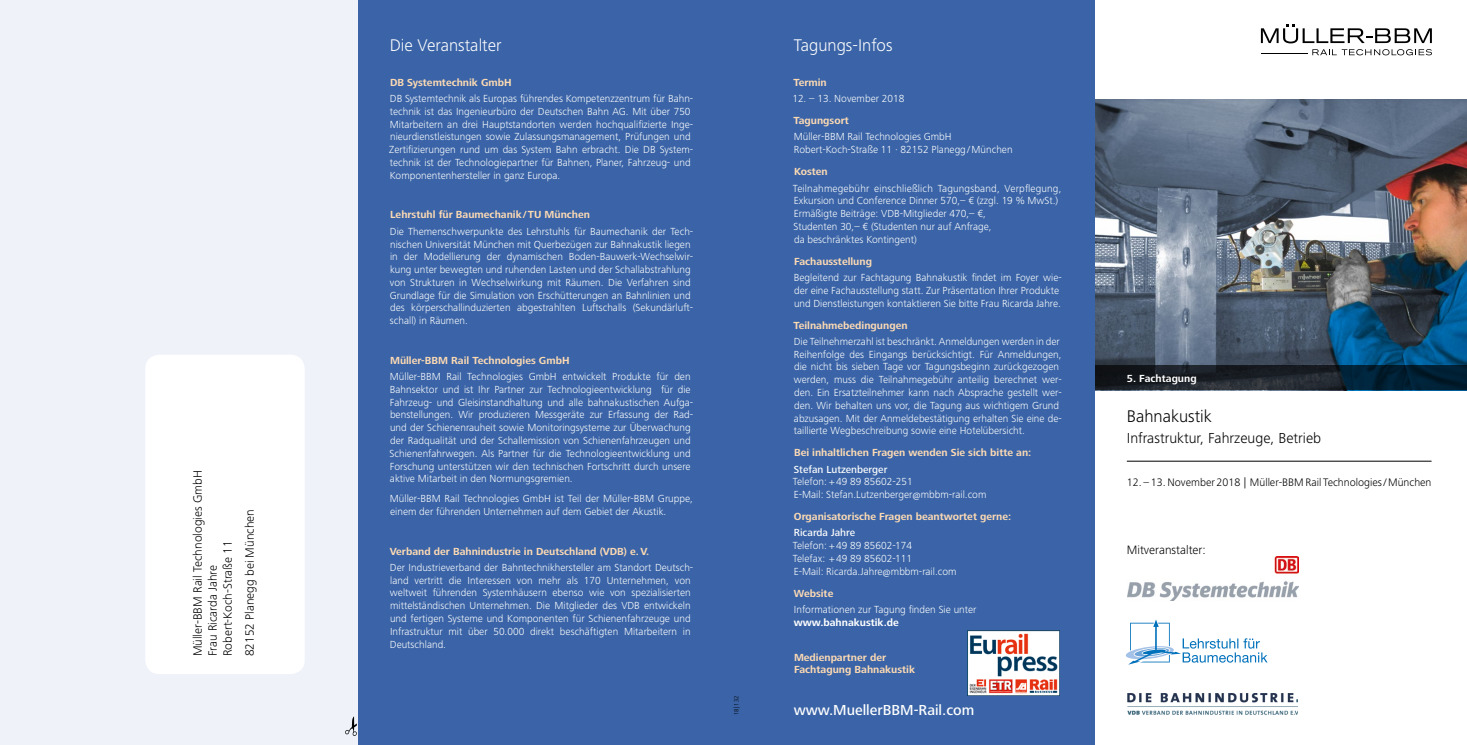
<style>
.page{position:relative;width:1467px;height:745px;background:#fff}
.page>*{position:absolute;margin:0;border:0;box-sizing:border-box;transform-origin:0 0}
.t1{font:300 17.5px "Frutiger Next LT";color:#fff}
.t2{font:300 17.5px "Frutiger Next LT";color:#000}
.t3{font:300 15px "Frutiger Next LT";color:#000}
.t4{font:500 15px "Frutiger Next LT";color:#fff}
.t5{font:300 12.5px/15px "Frutiger Next LT";color:#000}
.t6{font:300 11.25px "Frutiger Next LT";color:#000}
.t7{font:300 10.62px/12.8px "Frutiger Next LT";color:#fff}
.t8{font:700 10.62px/12.8px "Frutiger Next LT";color:#fddab4}
.t9{font:500 10.62px "Frutiger Next LT";color:#fff}
.t10{font:700 10.62px "Frutiger Next LT";color:#fff}
.t11{font:300 6.25px "Frutiger Next LT";color:#000}
</style>
<div class="page">
<div style="left:358px;top:0;width:365px;height:744px;background:#3a64a7"></div>
<div style="left:0;top:0;width:358px;height:744px;background:#eff3f9"></div>
<img style="left:1095px;top:99px;width:372px;height:266px">
<svg style="left:345px;top:716px;width:12px;height:20px"></svg>
<hr style="left:1127px;top:460px;width:304px;height:1px;background:#000">
<div style="left:723px;top:0;width:372px;height:744px;background:#3a64a7"></div>
<div style="left:145px;top:354px;width:160px;height:319px;background:#fff;border-radius:14px"></div>
<svg style="left:1095px;top:365px;width:372px;height:25px;background:#13202b"></svg>
<img style="left:1128px;top:556px;width:170px;height:44px">
<svg style="left:1126px;top:619px;width:141px;height:45px"></svg>
<img style="left:1128px;top:693px;width:170px;height:21px">
<hr style="left:1261px;top:53px;width:46px;height:1px;background:#000">
<svg style="left:1261px;top:25px;width:171px;height:18px"></svg>
<svg style="left:1312px;top:49px;width:120px;height:6px"></svg>
<img style="left:967px;top:630px;width:92px;height:65px">
<p class="t5" style="left:190px;top:656px;width:187px;rotate:-90deg">Müller-BBM Rail Technologies GmbH<br>Frau Ricarda Jahre<br>Robert-Koch-Straße 11</p>
<p class="t5" style="left:242px;top:656px;width:148px;rotate:-90deg">82152 Planegg bei München</p>
<h1 class="t1" style="left:390px;top:35px;width:113px">Die Veranstalter</h1>
<p class="t8" style="left:390px;top:76px;width:123px">DB Systemtechnik GmbH</p>
<p class="t7" style="left:389px;top:92px;width:305px">DB Systemtechnik als Europas führendes Kompetenzzentrum für Bahn&shy;technik ist das Ingenieurbüro der Deutschen Bahn AG. Mit über 750<br>Mitarbeitern an drei Hauptstandorten werden hochqualifizierte Inge&shy;nieurdienstleistungen sowie Zulassungsmanagement, Prüfungen und Zertifizierungen rund um das System Bahn erbracht. Die DB System&shy;technik ist der Technologiepartner für Bahnen, Planer, Fahrzeug- und Komponentenhersteller in ganz Europa.</p>
<p class="t8" style="left:390px;top:208px;width:201px">Lehrstuhl für Baumechanik/TU München</p>
<p class="t7" style="left:390px;top:225px;width:305px">Die Themenschwerpunkte des Lehrstuhls für Baumechanik der Tech&shy;nischen Universität München mit Querbezügen zur Bahnakustik liegen in der Modellierung der dynamischen Boden-Bauwerk-Wechselwir&shy;kung unter bewegten und ruhenden Lasten und der Schallabstrahlung von Strukturen in Wechselwirkung mit Räumen. Die Verfahren sind Grundlage für die Simulation von Erschütterungen an Bahnlinien und des körperschallinduzierten abgestrahlten Luftschalls (Sekundärluft&shy;schall) in Räumen.</p>
<p class="t8" style="left:390px;top:354px;width:181px">Müller-BBM Rail Technologies GmbH</p>
<p class="t7" style="left:390px;top:370px;width:305px">Müller-BBM Rail Technologies GmbH entwickelt Produkte für den Bahnsektor und ist Ihr Partner zur Technologieentwicklung für die Fahrzeug- und Gleisinstandhaltung und alle bahnakustischen Aufga&shy;benstellungen. Wir produzieren Messgeräte zur Erfassung der Rad&shy;und der Schienenrauheit sowie Monitoringsysteme zur Überwachung der Radqualität und der Schallemission von Schienenfahrzeugen und Schienenfahrwegen. Als Partner für die Technologieentwicklung und Forschung unterstützen wir den technischen Fortschritt durch unsere aktive Mitarbeit in den Normungsgremien.</p>
<p class="t7" style="left:390px;top:492px;width:305px">Müller-BBM Rail Technologies GmbH ist Teil der Müller-BBM Gruppe, einem der führenden Unternehmen auf dem Gebiet der Akustik.</p>
<p class="t8" style="left:390px;top:544px;width:261px">Verband der Bahnindustrie in Deutschland (VDB) e.V.</p>
<p class="t7" style="left:390px;top:560px;width:305px">Der Industrieverband der Bahntechnikhersteller am Standort Deutsch&shy;land vertritt die Interessen von mehr als 170 Unternehmen, von weltweit führenden Systemhäusern ebenso wie von spezialisierten mittelständischen Unternehmen. Die Mitglieder des VDB entwickeln und fertigen Systeme und Komponenten für Schienenfahrzeuge und Infrastruktur mit über 50.000 direkt beschäftigten Mitarbeitern in Deutschland.</p>
<p class="t11" style="left:733px;top:714px;width:21px;rotate:-90deg">18|132</p>
<h1 class="t1" style="left:794px;top:35px;width:100px">Tagungs-Infos</h1>
<p class="t8" style="left:793px;top:76px;width:35px">Termin</p>
<p class="t7" style="left:792px;top:92px;width:114px">12. – 13. November 2018</p>
<p class="t8" style="left:793px;top:114px;width:57px">Tagungsort</p>
<p class="t7" style="left:794px;top:130px;width:220px">Müller-BBM Rail Technologies GmbH<br>Robert-Koch-Straße 11 · 82152 Planegg/München</p>
<p class="t8" style="left:794px;top:165px;width:35px">Kosten</p>
<p class="t7" style="left:793px;top:181px;width:270px">Teilnahmegebühr einschließlich Tagungsband, Verpflegung, Exkursion und Conference Dinner 570,– € (zzgl. 19 % MwSt.)<br>Ermäßigte Beiträge: VDB-Mitglieder 470,– €,<br>Studenten 30,– € (Studenten nur auf Anfrage,<br>da beschränktes Kontingent)</p>
<p class="t8" style="left:794px;top:254px;width:79px">Fachausstellung</p>
<p class="t7" style="left:794px;top:271px;width:269px">Begleitend zur Fachtagung Bahnakustik findet im Foyer wie&shy;der eine Fachausstellung statt. Zur Präsentation Ihrer Produkte und Dienstleistungen kontaktieren Sie bitte Frau Ricarda Jahre.</p>
<p class="t8" style="left:793px;top:318px;width:116px">Teilnahmebedingungen</p>
<p class="t7" style="left:794px;top:335px;width:270px">Die Teilnehmerzahl ist beschränkt. Anmeldungen werden in der Reihenfolge des Eingangs berücksichtigt. Für Anmeldungen, die nicht bis sieben Tage vor Tagungsbeginn zurückgezogen werden, muss die Teilnahmegebühr anteilig berechnet wer&shy;den. Ein Ersatzteilnehmer kann nach Absprache gestellt wer&shy;den. Wir behalten uns vor, die Tagung aus wichtigem Grund abzusagen. Mit der Anmeldebestätigung erhalten Sie eine de&shy;taillierte Wegbeschreibung sowie eine Hotelübersicht.</p>
<p class="t8" style="left:794px;top:446px;width:239px">Bei inhaltlichen Fragen wenden Sie sich bitte an:</p>
<p class="t9" style="left:794px;top:463px;width:95px">Stefan Lutzenberger</p>
<p class="t7" style="left:793px;top:475px;width:195px">Telefon: +49 89 85602-251<br>E-Mail: Stefan.Lutzenberger@mbbm-rail.com</p>
<p class="t8" style="left:794px;top:510px;width:219px">Organisatorische Fragen beantwortet gerne:</p>
<p class="t9" style="left:794px;top:526px;width:63px">Ricarda Jahre</p>
<p class="t7" style="left:793px;top:539px;width:165px">Telefon: +49 89 85602-174<br>Telefax: +49 89 85602-111<br>E-Mail: Ricarda.Jahre@mbbm-rail.com</p>
<p class="t8" style="left:794px;top:586px;width:41px">Website</p>
<p class="t7" style="left:794px;top:603px;width:184px">Informationen zur Tagung finden Sie unter</p>
<p class="t10" style="left:794px;top:616px;width:106px">www.bahnakustik.de</p>
<p class="t8" style="left:794px;top:650px;width:123px">Medienpartner der<br>Fachtagung Bahnakustik</p>
<h2 class="t4" style="left:794px;top:701px;width:182px">www.MuellerBBM-Rail.com</h2>
<p class="t10" style="left:1127px;top:372px;width:71px">5. Fachtagung</p>
<h1 class="t2" style="left:1127px;top:406px;width:87px">Bahnakustik</h1>
<h2 class="t3" style="left:1127px;top:429px;width:196px">Infrastruktur, Fahrzeuge, Betrieb</h2>
<p class="t6" style="left:1127px;top:475px;width:306px">12. – 13. November 2018 | Müller-BBM Rail Technologies/München</p>
<p class="t5" style="left:1127px;top:541px;width:81px">Mitveranstalter:</p>
</div>
